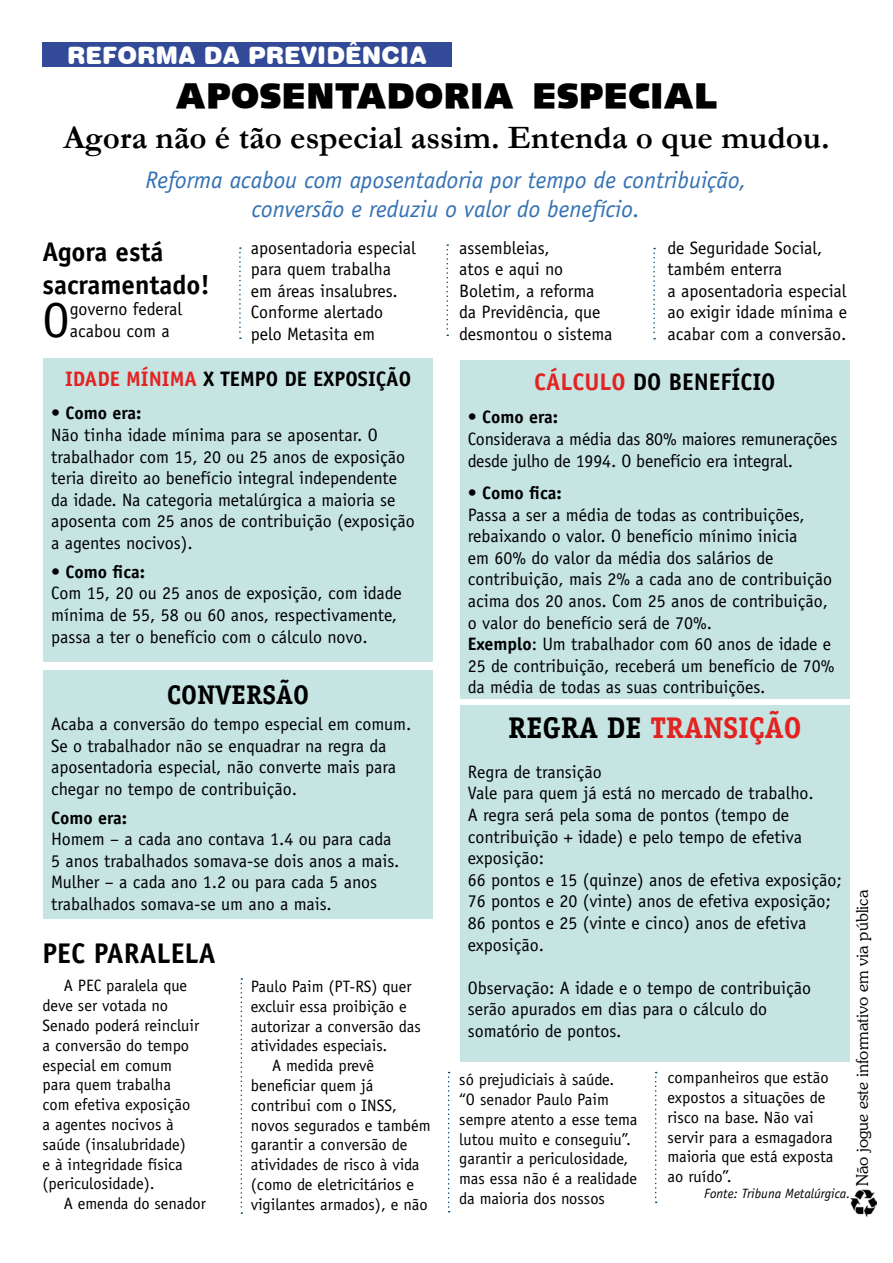
<style>
.page{position:relative;width:893px;height:1263px;background:#fff}
.page>*{position:absolute;margin:0;border:0;box-sizing:border-box;transform-origin:0 0}
.t1{font:49.2px "Officina Sans";color:#000}
.t2{font:900 36px "Symphony Ultra";color:#000}
.t3{font:700 33px "Garamond";color:#000}
.t4{font:700 30px "Officina Serif";color:#e32322}
.t5{font:700 28.5px "Officina Sans";color:#000}
.t6{font:700 27px/32.4px "Officina Sans";color:#000}
.t7{font:700 27px "Officina Serif";color:#000}
.t8{font:italic 24px/28.8px "Officina Sans";color:#3271b3;text-align:center}
.t9{font:24px "Swiss 721 BT Black Rounded";color:#fff}
.t10{font:700 24px "Officina Sans";color:#e32322}
.t11{font:700 24px "Officina Sans";color:#000}
.t12{font:700 21px "Officina Sans";color:#000}
.t13{font:700 21px "Officina Sans";color:#e32322}
.t14{font:18px/21.6px "Officina Sans";color:#000}
.t15{font:700 18px "Officina Sans";color:#000}
.t16{font:16.5px/19.8px "Officina Sans";color:#000}
.t17{font:300 16.5px "Souvenir IT Cby BT";color:#000}
.t18{font:italic 13.5px "Officina Sans";color:#000}
.s1{color:#000}
.s2{font-weight:700}
</style>
<div class="page">
<div style="left:460px;top:705px;width:390px;height:357px;background:#c5e4e2"></div>
<div style="left:43px;top:670px;width:390px;height:249px;background:#c5e4e2"></div>
<div style="left:460px;top:360px;width:390px;height:339px;background:#c5e4e2"></div>
<div style="left:43px;top:358px;width:390px;height:304px;background:#c5e4e2"></div>
<div style="left:43px;top:43px;width:409px;height:24px;background:#324a97"></div>
<img style="left:850px;top:1190px;width:27px;height:26px">
<svg style="left:241px;top:978px;width:1px;height:236px"></svg>
<svg style="left:448px;top:1072px;width:2px;height:140px"></svg>
<svg style="left:655px;top:1072px;width:2px;height:131px"></svg>
<svg style="left:239px;top:247px;width:2px;height:92px"></svg>
<svg style="left:446px;top:244px;width:2px;height:92px"></svg>
<svg style="left:653px;top:248px;width:2px;height:91px"></svg>
<h3 class="t9" style="left:67px;top:41px;width:361px">REFORMA DA PREVIDÊNCIA</h3>
<h2 class="t2" style="left:175px;top:74px;width:543px">APOSENTADORIA ESPECIAL</h2>
<h3 class="t3" style="left:63px;top:115px;width:768px">Agora não é tão especial assim. Entenda o que mudou.</h3>
<h3 class="t8" style="left:145px;top:166px;width:603px">Reforma acabou com aposentadoria por tempo de contribuição, conversão e reduziu o valor do benefício.</h3>
<h3 class="t6" style="left:43px;top:236px;width:169px">Agora está sacramentado!</h3>
<h1 class="t1" style="left:43px;top:292px;width:29px">O</h1>
<p class="t14" style="left:70px;top:299px;width:114px">governo federal acabou com a</p>
<p class="t13" style="left:65px;top:366px;width:97px">Idade mínima</p>
<p class="t12" style="left:203px;top:366px;width:40px">x tempo</p>
<p class="t12" style="left:284px;top:366px;width:61px">de exposi</p>
<p class="t12" style="left:376px;top:366px;width:35px">ção</p>
<p class="t15" style="left:51px;top:402px;width:92px">• Como era:</p>
<p class="t14" style="left:51px;top:424px;width:365px">Não tinha idade mínima para se aposentar. O trabalhador com 15, 20 ou 25 anos de exposição teria direito ao benefício integral independente da idade. Na categoria metalúrgica a maioria se aposenta com 25 anos de contribuição (exposição a agentes nocivos).</p>
<p class="t15" style="left:51px;top:560px;width:95px">• Como fica:</p>
<p class="t14" style="left:51px;top:582px;width:352px">Com 15, 20 ou 25 anos de exposição, com idade mínima de 55, 58 ou 60 anos, respectivamente, passa a ter o benefício com o cálculo novo.</p>
<p class="t14" style="left:251px;top:237px;width:167px">aposentadoria especial para quem trabalha em áreas insalubres.<br>Conforme alertado pelo Metasita em</p>
<p class="t14" style="left:459px;top:237px;width:155px">assembleias,<br>atos e aqui no<br>Boletim, a reforma da Previdência, que desmontou o sistema</p>
<p class="t14" style="left:668px;top:237px;width:181px">de Seguridade Social, também enterra<br>a aposentadoria especial ao exigir idade mínima e acabar com a conversão.</p>
<h3 class="t10" style="left:534px;top:367px;width:148px">Cálculo <span class="s1">do bene</span></h3>
<h3 class="t11" style="left:720px;top:367px;width:32px">fício</h3>
<p class="t15" style="left:468px;top:406px;width:92px">• Como era:</p>
<p class="t14" style="left:468px;top:428px;width:371px">Considerava a média das 80% maiores remunerações desde julho de 1994. O benefício era integral.</p>
<p class="t15" style="left:468px;top:482px;width:95px">• Como fica:</p>
<p class="t14" style="left:468px;top:504px;width:368px">Passa a ser a média de todas as contribuições, rebaixando o valor. O benefício mínimo inicia<br>em 60% do valor da média dos salários de contribuição, mais 2% a cada ano de contribuição acima dos 20 anos. Com 25 anos de contribuição, o valor do benefício será de 70%.<br><span class="s2">Exemplo</span>: Um trabalhador com 60 anos de idade e 25 de contribuição, receberá um benefício de 70% da média de todas as suas contribuições.</p>
<h3 class="t7" style="left:167px;top:678px;width:144px">CONVERSÃO</h3>
<p class="t14" style="left:51px;top:713px;width:362px">Acaba a conversão do tempo especial em comum.<br>Se o trabalhador não se enquadrar na regra da aposentadoria especial, não converte mais para chegar no tempo de contribuição.</p>
<p class="t15" style="left:51px;top:806px;width:78px">Como era:</p>
<p class="t14" style="left:51px;top:828px;width:350px">Homem – a cada ano contava 1.4 ou para cada 5 anos trabalhados somava-se dois anos a mais.<br>Mulher – a cada ano 1.2 ou para cada 5 anos trabalhados somava-se um ano a mais.</p>
<h3 class="t5" style="left:43px;top:936px;width:114px">PEC Paralela</h3>
<p class="t16" style="left:43px;top:976px;width:158px;text-indent:21px">A PEC paralela que deve ser votada no<br>Senado poderá reincluir a conversão do tempo especial em comum para quem trabalha com efetiva exposição a agentes nocivos à saúde (insalubridade)<br>e à integridade física (periculosidade).</p>
<p class="t16" style="left:64px;top:1194px;width:144px">A emenda do senador</p>
<p class="t16" style="left:251px;top:976px;width:162px">Paulo Paim (PT-RS) quer</p>
<p class="t16" style="left:251px;top:996px;width:157px">excluir essa proibição e</p>
<p class="t16" style="left:251px;top:1016px;width:171px">autorizar a conversão das</p>
<p class="t16" style="left:251px;top:1036px;width:138px">atividades especiais.</p>
<p class="t16" style="left:272px;top:1056px;width:104px">A medida prevê</p>
<p class="t16" style="left:251px;top:1075px;width:124px">beneficiar quem já</p>
<p class="t16" style="left:251px;top:1095px;width:148px">contribui com o INSS,</p>
<p class="t16" style="left:251px;top:1115px;width:181px">novos segurados e também</p>
<p class="t16" style="left:251px;top:1135px;width:158px">garantir a conversão de</p>
<p class="t16" style="left:251px;top:1155px;width:170px">atividades de risco à vida</p>
<p class="t16" style="left:251px;top:1174px;width:165px">(como de eletricitários e</p>
<p class="t16" style="left:251px;top:1194px;width:178px">vigilantes armados), e não</p>
<h3 class="t4" style="left:508px;top:709px;width:295px"><span class="s1">REGRA DE</span> TRANSIÇÃO</h3>
<p class="t14" style="left:468px;top:761px;width:376px">Regra de transição<br>Vale para quem já está no mercado de trabalho.<br>A regra será pela soma de pontos (tempo de contribuição + idade) e pelo tempo de efetiva exposição:<br>66 pontos e 15 (quinze) anos de efetiva exposição; 76 pontos e 20 (vinte) anos de efetiva exposição; 86 pontos e 25 (vinte e cinco) anos de efetiva exposição.</p>
<p class="t14" style="left:468px;top:977px;width:345px">Observação: A idade e o tempo de contribuição serão apurados em dias para o cálculo do somatório de pontos.</p>
<p class="t17" style="left:852px;top:1186px;width:298px;rotate:-90deg">Não jogue este informativo em via pública</p>
<p class="t16" style="left:459px;top:1070px;width:180px">só prejudiciais à saúde.<br>“O senador Paulo Paim sempre atento a esse tema lutou muito e conseguiu”. garantir a periculosidade, mas essa não é a realidade da maioria dos nossos</p>
<p class="t16" style="left:668px;top:1068px;width:167px">companheiros que estão expostos a situações de risco na base. Não vai servir para a esmagadora maioria que está exposta ao ruído”.</p>
<p class="t18" style="left:704px;top:1186px;width:148px">Fonte: Tribuna Metalúrgica.</p>
</div>
